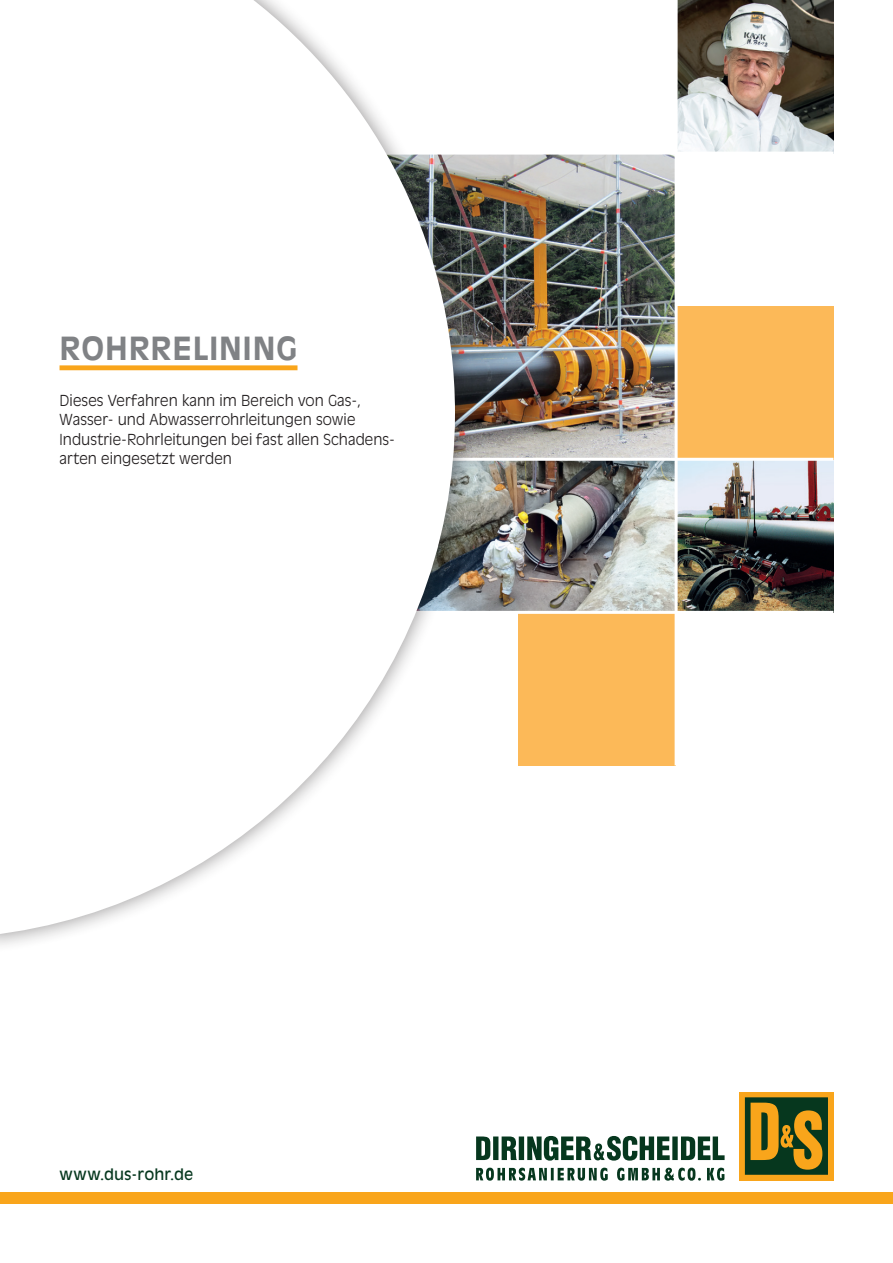
<style>
.page{position:relative;width:893px;height:1263px;background:#fff}
.page>*{position:absolute;margin:0;border:0;box-sizing:border-box;transform-origin:0 0}
.t1{font:700 31.5px "Antique Olive Std";letter-spacing:.03em;color:#808285}
.t2{font:300 15px/19.5px "Antique Olive Std";letter-spacing:.005em;color:#231f20}
.t3{font:15px "Antique Olive Std";letter-spacing:.01em;color:#06371e}
</style>
<div class="page">
<img style="left:475px;top:461px;width:200px;height:150px">
<img style="left:678px;top:461px;width:155px;height:150px">
<img style="left:475px;top:155px;width:200px;height:303px">
<img style="left:678px;top:0;width:155px;height:152px">
<div style="left:676px;top:306px;width:157px;height:153px;background:#fcb958"></div>
<div style="left:519px;top:612px;width:157px;height:153px;background:#fcb958"></div>
<div style="left:0;top:1192px;width:893px;height:11px;background:#f9a51b"></div>
<div style="left:739px;top:1092px;width:95px;height:88px;background:#f9a51b"></div>
<svg style="left:745px;top:1097px;width:83px;height:78px"></svg>
<svg style="left:476px;top:1168px;width:248px;height:13px"></svg>
<svg style="left:476px;top:1136px;width:249px;height:24px"></svg>
<hr style="left:361px;top:458px;width:472px;height:3px;background:#fff">
<hr style="left:675px;top:0;width:3px;height:765px;background:#fff">
<hr style="left:361px;top:611px;width:472px;height:3px;background:#fff">
<div style="left:0;top:0;width:475px;height:954px;background:#231f20;opacity:.5"></div>
<svg style="left:0;top:0;width:455px;height:935px"></svg>
<div style="left:60px;top:365px;width:237px;height:5px;background:#f9a51b"></div>
<h1 class="t1" style="left:60px;top:329px;width:239px">ROHRRELINING</h1>
<p class="t2" style="left:60px;top:391px;width:337px">Dieses Verfahren kann im Bereich von Gas-, Wasser- und Abwasserrohrleitungen sowie Industrie-Rohrleitungen bei fast allen Schadens&shy;arten eingesetzt werden</p>
<p class="t3" style="left:60px;top:1166px;width:135px">www.dus-rohr.de</p>
</div>
